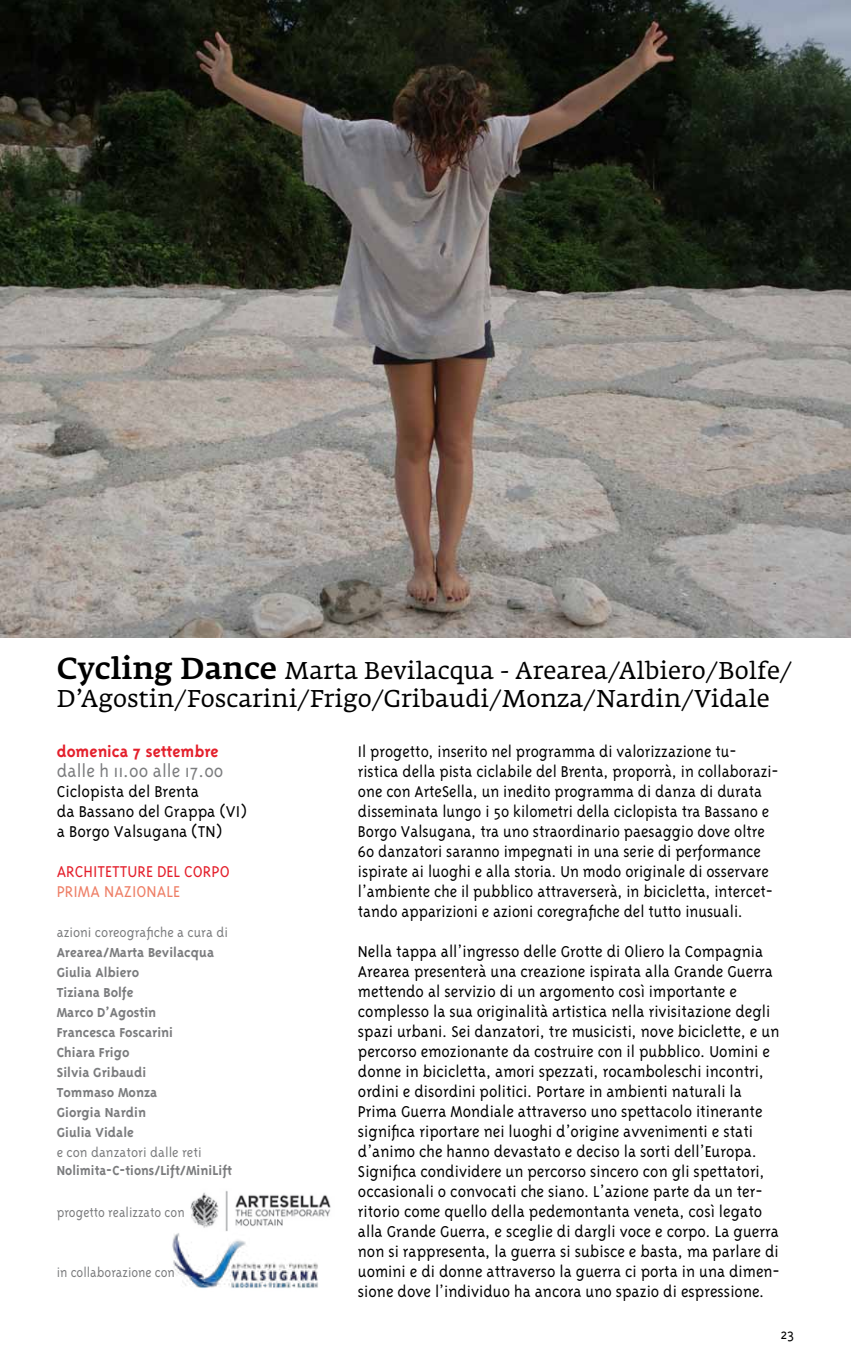
<style>
.page{position:relative;width:851px;height:1361px;background:#fff}
.page>*{position:absolute;margin:0;border:0;box-sizing:border-box;transform-origin:0 0}
.t1{font:24px/28px "Fedra Serif A";color:#000}
.t2{font:300 20px "Triplex";color:#7b7c7e}
.t3{font:300 18px/20px "Triplex";color:#000}
.t4{font:300 18px/20px "Triplex";color:#000;scale:.96 1}
.t5{font:300 18px "Triplex";color:#e4202c}
.t6{font:700 18px "Triplex";color:#e4202c}
.t7{font:300 18px "Triplex";color:#ee7f67}
.t8{font:300 16px "Triplex";color:#000}
.t9{font:700 15px/20px "Triplex";color:#7b7c7e}
.t10{font:300 15px "Triplex";color:#7b7c7e}
.t11{font:300 15px "Triplex";color:#7b7c7e;scale:.95 1}
.t12{font:700 15px "Triplex";color:#7b7c7e;scale:.96 1}
.s1{font-weight:500;font-size:30px}
</style>
<div class="page">
<img style="left:0;top:0;width:850px;height:637px">
<img style="left:191px;top:1191px;width:140px;height:40px">
<img style="left:172px;top:1233px;width:146px;height:56px">
<h1 class="t1" style="left:57px;top:656px;width:737px"><span class="s1">Cycling Dance</span> Marta Bevilacqua - Arearea/Albiero/Bolfe/<br>D’Agostin/Foscarini/Frigo/Gribaudi/Monza/Nardin/Vidale</h1>
<p class="t6" style="left:57px;top:741px;width:163px">domenica 7 settembre</p>
<p class="t2" style="left:57px;top:759px;width:168px">dalle h 11.00 alle 17.00</p>
<p class="t3" style="left:57px;top:781px;width:191px">Ciclopista del Brenta<br>da Bassano del Grappa (VI) a Borgo Valsugana (TN)</p>
<p class="t5" style="left:57px;top:861px;width:174px">ARCHITETTURE DEL CORPO</p>
<p class="t7" style="left:57px;top:881px;width:125px">PRIMA NAZIONALE</p>
<p class="t10" style="left:57px;top:924px;width:173px">azioni coreografiche a cura di</p>
<p class="t9" style="left:57px;top:942px;width:159px">Arearea/Marta Bevilacqua<br>Giulia Albiero<br>Tiziana Bolfe<br>Marco D’Agostin<br>Francesca Foscarini<br>Chiara Frigo<br>Silvia Gribaudi<br>Tommaso Monza<br>Giorgia Nardin<br>Giulia Vidale</p>
<p class="t10" style="left:57px;top:1144px;width:146px">e con danzatori dalle reti</p>
<p class="t12" style="left:57px;top:1162px;width:184px">Nolimita-C-tions/Lift/MiniLift</p>
<p class="t11" style="left:57px;top:1204px;width:136px">progetto realizzato con</p>
<p class="t11" style="left:57px;top:1264px;width:126px">in collaborazione con</p>
<p class="t4" style="left:358px;top:741px;width:440px">Il progetto, inserito nel programma di valorizzazione tu&shy;ristica della pista ciclabile del Brenta, proporrà, in collaborazi&shy;one con ArteSella, un inedito programma di danza di durata disseminata lungo i 50 kilometri della ciclopista tra Bassano e Borgo Valsugana, tra uno straordinario paesaggio dove oltre 60 danzatori saranno impegnati in una serie di performance ispirate ai luoghi e alla storia. Un modo originale di osservare l’ambiente che il pubblico attraverserà, in bicicletta, intercet&shy;tando apparizioni e azioni coregrafiche del tutto inusuali.</p>
<p class="t3" style="left:358px;top:941px;width:423px">Nella tappa all’ingresso delle Grotte di Oliero la Compagnia Arearea presenterà una creazione ispirata alla Grande Guerra mettendo al servizio di un argomento così importante e complesso la sua originalità artistica nella rivisitazione degli spazi urbani. Sei danzatori, tre musicisti, nove biciclette, e un percorso emozionante da costruire con il pubblico. Uomini e donne in bicicletta, amori spezzati, rocamboleschi incontri, ordini e disordini politici. Portare in ambienti naturali la Prima Guerra Mondiale attraverso uno spettacolo itinerante significa riportare nei luoghi d’origine avvenimenti e stati d’animo che hanno devastato e deciso la sorti dell’Europa.<br>Significa condividere un percorso sincero con gli spettatori, occasionali o convocati che siano. L’azione parte da un ter&shy;ritorio come quello della pedemontanta veneta, così legato alla Grande Guerra, e sceglie di dargli voce e corpo. La guerra non si rappresenta, la guerra si subisce e basta, ma parlare di uomini e di donne attraverso la guerra ci porta in una dimen&shy;sione dove l’individuo ha ancora uno spazio di espressione.</p>
<p class="t8" style="left:780px;top:1325px;width:15px">23</p>
</div>
